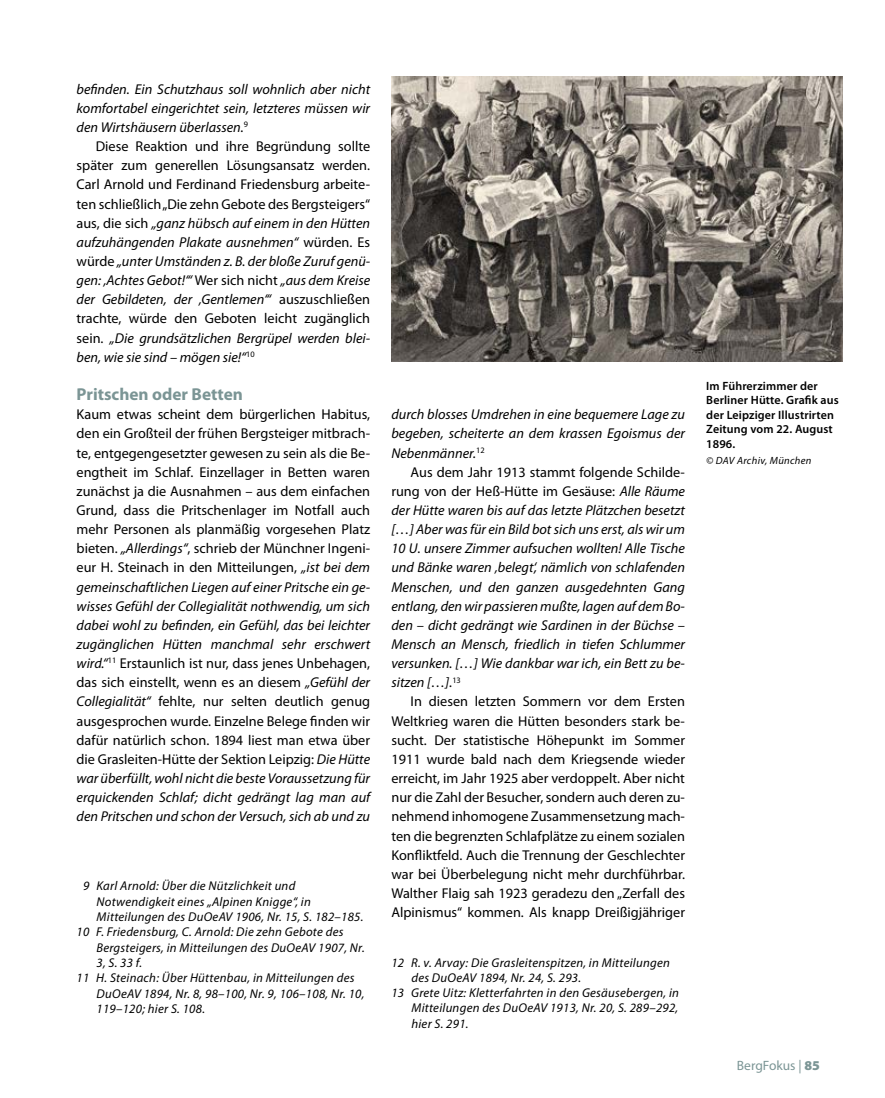
<style>
.page{position:relative;width:885px;height:1098px;background:#fff}
.page>*{position:absolute;margin:0;border:0;box-sizing:border-box;transform-origin:0 0}
.t1{font:700 17.25px "Myriad Pro";color:#7b9595}
.t2{font:14.25px/19.2px "Myriad Pro";color:#000;text-align:justify}
.t3{font:italic 14.25px "Myriad Pro";color:#000}
.t4{font:13.5px "Myriad Pro";color:#7b9595}
.t5{font:italic 12.75px "Myriad Pro";letter-spacing:.02em;color:#000}
.t6{font:600 12px/14.4px "Myriad Pro";letter-spacing:.01em;color:#000}
.t7{font:italic 10.5px "Myriad Pro";letter-spacing:.03em;color:#000}
.s1{font-style:normal}
.s2{font-style:italic}
.s3{font-weight:900}
</style>
<div class="page">
<img style="left:391px;top:77px;width:451px;height:284px">
<p class="t3" style="left:77px;top:81px;width:295px">befinden. Ein Schutzhaus soll wohnlich aber nicht</p>
<p class="t3" style="left:77px;top:100px;width:295px">komfortabel eingerichtet sein, letzteres müssen wir</p>
<p class="t3" style="left:77px;top:119px;width:173px">den Wirtshäusern überlassen.<sup>9</sup></p>
<p class="t2" style="left:96px;top:137px;width:276px">Diese Reaktion und ihre Begründung sollte</p>
<p class="t2" style="left:77px;top:156px;width:295px">später zum generellen Lösungsansatz werden.</p>
<p class="t2" style="left:77px;top:175px;width:295px">Carl Arnold und Ferdinand Friedensburg arbeite-</p>
<p class="t2" style="left:77px;top:194px;width:295px">ten schließlich „Die zehn Gebote des Bergsteigers“</p>
<p class="t3" style="left:77px;top:215px;width:295px"><span class="s1">aus, die sich</span> „ganz hübsch auf einem in den Hütten</p>
<p class="t3" style="left:77px;top:234px;width:295px">aufzuhängenden Plakate ausnehmen“ <span class="s1">würden. Es</span></p>
<p class="t3" style="left:77px;top:253px;width:295px"><span class="s1">würde</span> „unter Umständen z. B. der bloße Zuruf genü-</p>
<p class="t3" style="left:77px;top:272px;width:295px">gen: ‚Achtes Gebot!‘“ <span class="s1">Wer sich nicht</span> „aus dem Kreise</p>
<p class="t3" style="left:77px;top:292px;width:295px">der Gebildeten, der ‚Gentlemen‘“ <span class="s1">auszuschließen</span></p>
<p class="t2" style="left:77px;top:309px;width:295px">trachte, würde den Geboten leicht zugänglich</p>
<p class="t3" style="left:77px;top:330px;width:295px"><span class="s1">sein.</span> „Die grundsätzlichen Bergrüpel werden blei-</p>
<p class="t3" style="left:77px;top:349px;width:180px">ben, wie sie sind – mögen sie!“<sup>10</sup></p>
<p class="t1" style="left:77px;top:384px;width:168px">Pritschen oder Betten</p>
<p class="t2" style="left:77px;top:405px;width:295px">Kaum etwas scheint dem bürgerlichen Habitus, den ein Großteil der frühen Bergsteiger mitbrach&shy;te, entgegengesetzter gewesen zu sein als die Be&shy;engtheit im Schlaf. Einzellager in Betten waren zunächst ja die Ausnahmen – aus dem einfachen Grund, dass die Pritschenlager im Notfall auch mehr Personen als planmäßig vorgesehen Platz bieten. <span class="s2">„Allerdings“</span>, schrieb der Münchner Ingeni&shy;eur H. Steinach in den Mitteilungen, <span class="s2">„ist bei dem gemeinschaftlichen Liegen auf einer Pritsche ein ge&shy;wisses Gefühl der Collegialität nothwendig, um sich dabei wohl zu befinden, ein Gefühl, das bei leichter zugänglichen Hütten manchmal sehr erschwert wird.“</span><sup>11</sup> Erstaunlich ist nur, dass jenes Unbehagen, das sich einstellt, wenn es an diesem <span class="s2">„Gefühl der Collegialität“</span> fehlte, nur selten deutlich genug ausgesprochen wurde. Einzelne Belege finden wir dafür natürlich schon. 1894 liest man etwa über die Grasleiten-Hütte der Sektion Leipzig: <span class="s2">Die Hütte war überfüllt, wohl nicht die beste Voraussetzung für erquickenden Schlaf; dicht gedrängt lag man auf den Pritschen und schon der Versuch, sich ab und zu</span></p>
<p class="t5" style="left:83px;top:878px;width:214px">9 Karl Arnold: Über die Nützlichkeit und</p>
<p class="t5" style="left:97px;top:894px;width:216px">Notwendigkeit eines „Alpinen Knigge“, in</p>
<p class="t5" style="left:97px;top:909px;width:268px">Mitteilungen des DuOeAV 1906, Nr. 15, S. 182–185.</p>
<p class="t5" style="left:77px;top:924px;width:268px">10 F. Friedensburg, C. Arnold: Die zehn Gebote des</p>
<p class="t5" style="left:96px;top:940px;width:270px">Bergsteigers, in Mitteilungen des DuOeAV 1907, Nr.</p>
<p class="t5" style="left:96px;top:955px;width:47px">3, S. 33 f.</p>
<p class="t5" style="left:77px;top:970px;width:279px">11 H. Steinach: Über Hüttenbau, in Mitteilungen des</p>
<p class="t5" style="left:96px;top:986px;width:269px">DuOeAV 1894, Nr. 8, 98–100, Nr. 9, 106–108, Nr. 10,</p>
<p class="t5" style="left:96px;top:1001px;width:110px">119–120; hier S. 108.</p>
<p class="t3" style="left:391px;top:406px;width:295px">durch blosses Umdrehen in eine bequemere Lage zu</p>
<p class="t3" style="left:391px;top:426px;width:295px">begeben, scheiterte an dem krassen Egoismus der</p>
<p class="t3" style="left:391px;top:445px;width:95px">Nebenmänner.<sup>12</sup></p>
<p class="t2" style="left:410px;top:462px;width:276px">Aus dem Jahr 1913 stammt folgende Schilde-</p>
<p class="t2" style="left:391px;top:481px;width:295px">rung von der Heß-Hütte im Gesäuse: <span class="s2">Alle Räume</span></p>
<p class="t3" style="left:391px;top:502px;width:295px">der Hütte waren bis auf das letzte Plätzchen besetzt</p>
<p class="t3" style="left:391px;top:521px;width:295px">[…] Aber was für ein Bild bot sich uns erst, als wir um</p>
<p class="t3" style="left:391px;top:540px;width:295px">10 U. unsere Zimmer aufsuchen wollten! Alle Tische</p>
<p class="t3" style="left:391px;top:559px;width:295px">und Bänke waren ‚belegt‘, nämlich von schlafenden</p>
<p class="t3" style="left:391px;top:579px;width:295px">Menschen, und den ganzen ausgedehnten Gang</p>
<p class="t3" style="left:391px;top:598px;width:295px">entlang, den wir passieren mußte, lagen auf dem Bo-</p>
<p class="t3" style="left:391px;top:617px;width:295px">den – dicht gedrängt wie Sardinen in der Büchse –</p>
<p class="t3" style="left:391px;top:636px;width:295px">Mensch an Mensch, friedlich in tiefen Schlummer</p>
<p class="t3" style="left:391px;top:655px;width:295px">versunken. […] Wie dankbar war ich, ein Bett zu be-</p>
<p class="t3" style="left:391px;top:674px;width:71px">sitzen […].<sup>13</sup></p>
<p class="t2" style="left:410px;top:692px;width:276px">In diesen letzten Sommern vor dem Ersten</p>
<p class="t2" style="left:391px;top:711px;width:295px">Weltkrieg waren die Hütten besonders stark be-</p>
<p class="t2" style="left:391px;top:730px;width:295px">sucht. Der statistische Höhepunkt im Sommer</p>
<p class="t2" style="left:391px;top:749px;width:295px">1911 wurde bald nach dem Kriegsende wieder</p>
<p class="t2" style="left:391px;top:768px;width:295px">erreicht, im Jahr 1925 aber verdoppelt. Aber nicht</p>
<p class="t2" style="left:391px;top:787px;width:295px">nur die Zahl der Besucher, sondern auch deren zu-</p>
<p class="t2" style="left:391px;top:807px;width:295px">nehmend inhomogene Zusammensetzung mach-</p>
<p class="t2" style="left:391px;top:826px;width:295px">ten die begrenzten Schlafplätze zu einem sozialen</p>
<p class="t2" style="left:391px;top:845px;width:295px">Konfliktfeld. Auch die Trennung der Geschlechter</p>
<p class="t2" style="left:391px;top:864px;width:295px">war bei Überbelegung nicht mehr durchführbar.</p>
<p class="t2" style="left:391px;top:883px;width:295px">Walther Flaig sah 1923 geradezu den „Zerfall des</p>
<p class="t2" style="left:391px;top:902px;width:295px">Alpinismus“ kommen. Als knapp Dreißigjähriger</p>
<p class="t5" style="left:391px;top:955px;width:280px">12 R. v. Arvay: Die Grasleitenspitzen, in Mitteilungen</p>
<p class="t5" style="left:411px;top:970px;width:171px">des DuOeAV 1894, Nr. 24, S. 293.</p>
<p class="t5" style="left:391px;top:985px;width:289px">13 Grete Uitz: Kletterfahrten in den Gesäusebergen, in</p>
<p class="t5" style="left:411px;top:1000px;width:268px">Mitteilungen des DuOeAV 1913, Nr. 20, S. 289–292,</p>
<p class="t5" style="left:411px;top:1016px;width:59px">hier S. 291.</p>
<p class="t6" style="left:706px;top:379px;width:134px">Im Führerzimmer der<br>Berliner Hütte. Grafik aus der Leipziger Illustrirten<br>Zeitung vom 22. August<br>1896.</p>
<p class="t7" style="left:706px;top:455px;width:107px">© DAV Archiv, München</p>
<p class="t4" style="left:736px;top:1057px;width:85px">BergFokus | <span class="s3">85</span></p>
</div>
